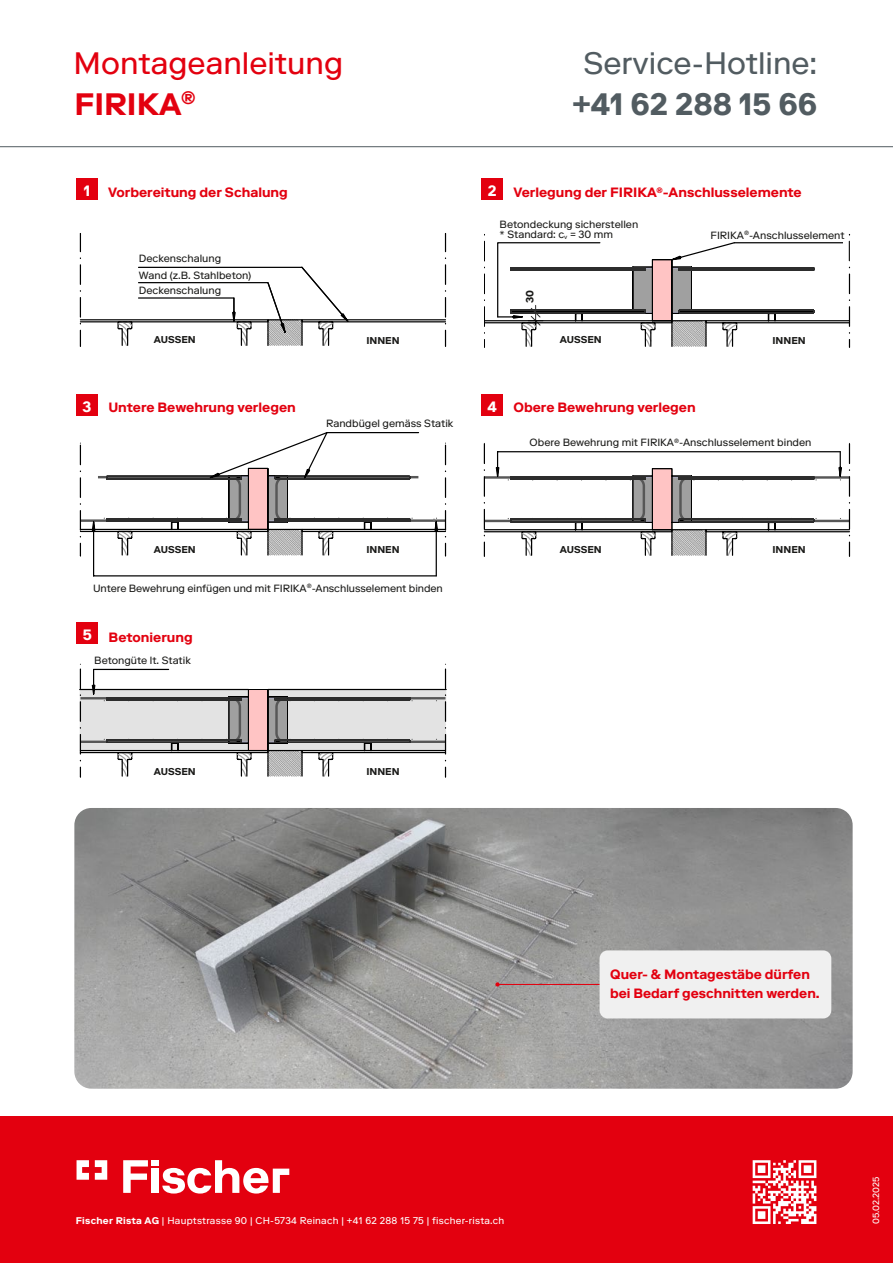
<style>
.page{position:relative;width:893px;height:1263px;background:#fff}
.page>*{position:absolute;margin:0;border:0;box-sizing:border-box;transform-origin:0 0}
.t1{font:31.05px/40.5px "Riforma LL";color:#e3000f}
.t2{font:31.05px "Riforma LL";color:#525c61}
.t3{font:700 31.05px "Riforma LL";color:#525c61}
.t4{font:700 13.5px/19.5px "Riforma LL";color:#e3000f}
.t5{font:10.5px/10.5px "Riforma LL";color:#1a1a18}
.t6{font:700 10.5px "Riforma LL";color:#1a1a18}
.t7{font:700 9.9px "Riforma LL";color:#1a1a18}
.t8{font:9.75px "Riforma LL";letter-spacing:.025em;color:#fff}
.t9{font:9px "Riforma LL";color:#fff}
.s1{font-weight:700}
.s2{font-size:15px;color:#fff}
.s3{font-size:6.15px}
.s4{font-family:"Arial";font-weight:400;font-size:10.2px;color:#000}
</style>
<div class="page">
<svg style="left:79px;top:233px;width:368px;height:114px"></svg>
<img style="left:74px;top:808px;width:779px;height:281px">
<hr style="left:0;top:146px;width:893px;height:1px;background:#525c61">
<div style="left:76px;top:179px;width:22px;height:21px;background:#e3000f"></div>
<div style="left:482px;top:179px;width:21px;height:21px;background:#e3000f"></div>
<svg style="left:79px;top:432px;width:368px;height:145px"></svg>
<svg style="left:483px;top:443px;width:368px;height:114px"></svg>
<div style="left:76px;top:394px;width:22px;height:22px;background:#e3000f"></div>
<div style="left:482px;top:394px;width:21px;height:22px;background:#e3000f"></div>
<svg style="left:79px;top:663px;width:368px;height:115px"></svg>
<div style="left:77px;top:622px;width:21px;height:21px;background:#e3000f"></div>
<hr style="left:497px;top:984px;width:104px;height:1px;background:#e3000f">
<svg style="left:495px;top:982px;width:5px;height:4px"></svg>
<svg style="left:484px;top:234px;width:367px;height:114px"></svg>
<div style="left:600px;top:950px;width:231px;height:68px;background:#f0f0f0;border-radius:8px"></div>
<div style="left:0;top:1116px;width:893px;height:147px;background:#e3000f"></div>
<svg style="left:753px;top:1160px;width:63px;height:64px"></svg>
<svg style="left:77px;top:1160px;width:12px;height:20px"></svg>
<svg style="left:95px;top:1160px;width:12px;height:20px"></svg>
<svg style="left:123px;top:1160px;width:25px;height:33px"></svg>
<div style="left:151px;top:1160px;width:7px;height:6px;background:#fff"></div>
<div style="left:151px;top:1168px;width:7px;height:25px;background:#fff"></div>
<svg style="left:162px;top:1160px;width:127px;height:33px"></svg>
<h1 class="t1" style="left:74px;top:43px;width:271px">Montageanleitung<br><span class="s1">FIRIKA</span><sup>®</sup></h1>
<h1 class="t2" style="left:583px;top:43px;width:235px">Service-Hotline:</h1>
<h1 class="t3" style="left:572px;top:84px;width:246px">+41 62 288 15 66</h1>
<p class="t4" style="left:84px;top:182px;width:206px"><span class="s2">1</span> Vorbereitung der Schalung</p>
<p class="t4" style="left:488px;top:182px;width:315px"><span class="s2">2</span> Verlegung der FIRIKA<sup>®</sup>-Anschlusselemente</p>
<p class="t5" style="left:139px;top:253px;width:84px">Deckenschalung</p>
<p class="t5" style="left:139px;top:285px;width:84px">Deckenschalung</p>
<p class="t5" style="left:139px;top:270px;width:114px">Wand (z.B. Stahlbeton)</p>
<p class="t5" style="left:500px;top:219px;width:140px">Betondeckung sicherstellen * Standard: c<span class="s3">v</span> = 30 mm</p>
<p class="t5" style="left:711px;top:229px;width:136px">FIRIKA<sup>®</sup>-Anschlusselement</p>
<p class="t6" style="left:523px;top:303px;width:15px;rotate:-90deg">30</p>
<p class="t7" style="left:154px;top:333px;width:43px">AUSSEN</p>
<p class="t7" style="left:366px;top:334px;width:35px">INNEN</p>
<p class="t7" style="left:560px;top:333px;width:43px">AUSSEN</p>
<p class="t7" style="left:772px;top:334px;width:35px">INNEN</p>
<p class="t4" style="left:83px;top:397px;width:215px"><span class="s2">3</span> Untere Bewehrung verlegen</p>
<p class="t4" style="left:487px;top:397px;width:210px"><span class="s2">4</span> Obere Bewehrung verlegen</p>
<p class="t5" style="left:326px;top:418px;width:129px">Randbügel gemäss Statik</p>
<p class="t5" style="left:530px;top:437px;width:283px">Obere Bewehrung mit FIRIKA<sup>®</sup>-Anschlusselement binden</p>
<p class="t7" style="left:154px;top:543px;width:43px">AUSSEN</p>
<p class="t7" style="left:366px;top:543px;width:35px">INNEN</p>
<p class="t7" style="left:560px;top:543px;width:43px">AUSSEN</p>
<p class="t7" style="left:772px;top:543px;width:35px">INNEN</p>
<p class="t5" style="left:93px;top:582px;width:351px">Untere Bewehrung einfügen und mit FIRIKA<sup>®</sup>-Anschlusselement binden</p>
<p class="t4" style="left:58px;top:627px;width:137px"><span class="s4">Bild 23</span> <span class="s2">5</span> Betonierung</p>
<p class="t5" style="left:94px;top:655px;width:98px">Betongüte lt. Statik</p>
<p class="t7" style="left:154px;top:765px;width:43px">AUSSEN</p>
<p class="t7" style="left:366px;top:765px;width:35px">INNEN</p>
<p class="t8" style="left:76px;top:1214px;width:430px"><span class="s1">Fischer Rista AG</span> | Hauptstrasse 90 | CH-5734 Reinach | +41 62 288 15 75 | fischer-rista.ch</p>
<p class="t4" style="left:610px;top:964px;width:211px">Quer- &amp; Montagestäbe dürfen bei Bedarf geschnitten werden.</p>
<p class="t9" style="left:870px;top:1224px;width:49px;rotate:-90deg">05.02.2025</p>
</div>
